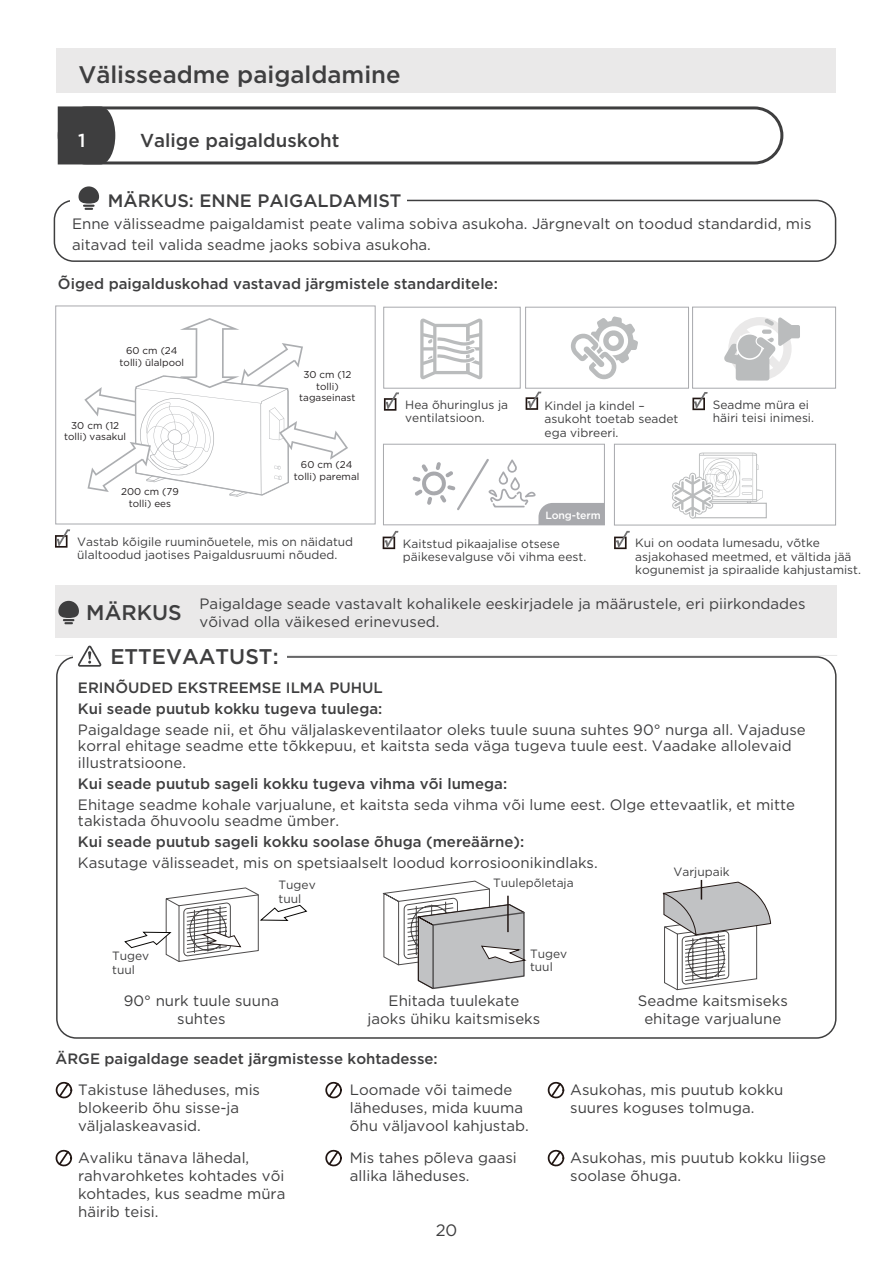
<style>
.page{position:relative;width:893px;height:1263px;background:#fff}
.page>*{position:absolute;margin:0;border:0;box-sizing:border-box;transform-origin:0 0}
.t1{font:500 24px "Gotham";color:#3e3e3f}
.t2{font:500 21.15px "Gotham";color:#3e3e3f}
.t3{font:500 18.75px "Gotham";color:#3e3e3f}
.t4{font:500 18.75px "Gotham";color:#fff}
.t5{font:500 18px "Gotham";color:#3e3e3f}
.t6{font:16.5px "Gotham";color:#3e3e3f}
.t7{font:15px/18px "Gotham";color:#3e3e3f}
.t8{font:500 15px/21px "Gotham";color:#3e3e3f}
.t9{font:12px/13.5px "Gotham";color:#3e3e3f}
.t10{font:500 10.5px "Gotham";letter-spacing:-.005em;color:#fff}
.t11{font:9.9px/11.9px "Gotham";color:#231f20;text-align:center}
</style>
<div class="page">
<div style="left:55px;top:585px;width:782px;height:53px;background:#eae9e9"></div>
<div style="left:56px;top:48px;width:780px;height:45px;background:#eae9e9"></div>
<svg style="left:526px;top:392px;width:15px;height:18px"></svg>
<svg style="left:383px;top:531px;width:15px;height:18px"></svg>
<svg style="left:614px;top:531px;width:16px;height:18px"></svg>
<hr style="left:55px;top:655px;width:782px;height:1px;background:#e6e6e6">
<svg style="left:55px;top:1081px;width:17px;height:18px"></svg>
<svg style="left:55px;top:1149px;width:17px;height:18px"></svg>
<svg style="left:325px;top:1081px;width:17px;height:18px"></svg>
<svg style="left:325px;top:1149px;width:17px;height:18px"></svg>
<svg style="left:547px;top:1081px;width:17px;height:18px"></svg>
<svg style="left:547px;top:1149px;width:17px;height:18px"></svg>
<svg style="left:57px;top:106px;width:60px;height:59px"></svg>
<div style="left:58px;top:106px;width:725px;height:58px;border:3px solid #3e3e3f;border-radius:28px"></div>
<div style="left:56px;top:306px;width:319px;height:218px;border:1px solid #a8a9ad"></div>
<svg style="left:571px;top:316px;width:67px;height:63px"></svg>
<div style="left:525px;top:307px;width:164px;height:81px;border:1px solid #a8a9ad"></div>
<div style="left:54px;top:200px;width:782px;height:62px;border:2px solid #3e3e3f;border-radius:19px"></div>
<div style="left:70px;top:189px;width:337px;height:21px;background:#fff"></div>
<svg style="left:79px;top:186px;width:20px;height:24px"></svg>
<svg style="left:58px;top:601px;width:21px;height:23px"></svg>
<svg style="left:84px;top:318px;width:264px;height:179px"></svg>
<svg style="left:384px;top:392px;width:15px;height:19px"></svg>
<svg style="left:55px;top:529px;width:15px;height:19px"></svg>
<svg style="left:420px;top:318px;width:62px;height:61px"></svg>
<div style="left:383px;top:307px;width:137px;height:81px;border:1px solid #a8a9ad"></div>
<svg style="left:692px;top:392px;width:16px;height:18px"></svg>
<div style="left:692px;top:307px;width:144px;height:81px;border:1px solid #a8a9ad"></div>
<svg style="left:724px;top:317px;width:76px;height:63px"></svg>
<div style="left:383px;top:444px;width:222px;height:81px;border:1px solid #a8a9ad"></div>
<svg style="left:413px;top:459px;width:192px;height:66px"></svg>
<div style="left:614px;top:444px;width:222px;height:81px;border:1px solid #a8a9ad"></div>
<div style="left:692px;top:503px;width:75px;height:15px;background:#fff;border:1px solid #babcbd"></div>
<svg style="left:672px;top:453px;width:91px;height:66px"></svg>
<svg style="left:124px;top:887px;width:184px;height:75px"></svg>
<svg style="left:382px;top:880px;width:144px;height:110px"></svg>
<hr style="left:507px;top:896px;width:2px;height:36px;background:#211613">
<div style="left:56px;top:656px;width:781px;height:383px;border:2px solid #3e3e3f;border-radius:19px"></div>
<div style="left:73px;top:646px;width:214px;height:21px;background:#fff"></div>
<svg style="left:78px;top:646px;width:23px;height:21px"></svg>
<svg style="left:662px;top:880px;width:110px;height:111px"></svg>
<h1 class="t1" style="left:78px;top:59px;width:324px">Välisseadme paigaldamine</h1>
<p class="t4" style="left:78px;top:128px;width:9px">1</p>
<p class="t3" style="left:140px;top:128px;width:201px">Valige paigalduskoht</p>
<p class="t5" style="left:108px;top:189px;width:295px">MÄRKUS: ENNE PAIGALDAMIST</p>
<p class="t7" style="left:72px;top:213px;width:741px;line-height:21px">Enne välisseadme paigaldamist peate valima sobiva asukoha. Järgnevalt on toodud standardid, mis aitavad teil valida seadme jaoks sobiva asukoha.</p>
<p class="t8" style="left:58px;top:273px;width:441px">Õiged paigalduskohad vastavad järgmistele standarditele:</p>
<p class="t11" style="left:120px;top:344px;width:66px">60 cm (24 tolli) ülalpool</p>
<p class="t11" style="left:64px;top:419px;width:64px">30 cm (12 tolli) vasakul</p>
<p class="t11" style="left:121px;top:485px;width:59px">200 cm (79 tolli) ees</p>
<p class="t11" style="left:299px;top:368px;width:58px">30 cm (12 tolli) tagaseinast</p>
<p class="t11" style="left:294px;top:458px;width:67px">60 cm (24 tolli) paremal</p>
<p class="t9" style="left:405px;top:398px;width:104px">Hea õhuringlus ja ventilatsioon.</p>
<p class="t9" style="left:545px;top:399px;width:135px">Kindel ja kindel – asukoht toetab seadet ega vibreeri.</p>
<p class="t9" style="left:713px;top:397px;width:103px">Seadme müra ei häiri teisi inimesi.</p>
<p class="t10" style="left:545px;top:508px;width:57px">Long-term</p>
<p class="t9" style="left:77px;top:535px;width:278px">Vastab kõigile ruuminõuetele, mis on näidatud ülaltoodud jaotises Paigaldusruumi nõuded.</p>
<p class="t9" style="left:403px;top:537px;width:185px">Kaitstud pikaajalise otsese päikesevalguse või vihma eest.</p>
<p class="t9" style="left:635px;top:536px;width:227px">Kui on oodata lumesadu, võtke asjakohased meetmed, et vältida jää kogunemist ja spiraalide kahjustamist.</p>
<h2 class="t2" style="left:86px;top:598px;width:97px">MÄRKUS</h2>
<p class="t7" style="left:200px;top:594px;width:607px">Paigaldage seade vastavalt kohalikele eeskirjadele ja määrustele, eri piirkondades võivad olla väikesed erinevused.</p>
<h2 class="t2" style="left:110px;top:642px;width:170px">ETTEVAATUST:</h2>
<p class="t8" style="left:78px;top:677px;width:306px">ERINÕUDED EKSTREEMSE ILMA PUHUL<br>Kui seade puutub kokku tugeva tuulega:</p>
<p class="t7" style="left:78px;top:721px;width:729px;line-height:16.5px">Paigaldage seade nii, et õhu väljalaskeventilaator oleks tuule suuna suhtes 90° nurga all. Vajaduse korral ehitage seadme ette tõkkepuu, et kaitsta seda väga tugeva tuule eest. Vaadake allolevaid illustratsioone.</p>
<p class="t8" style="left:78px;top:773px;width:431px">Kui seade puutub sageli kokku tugeva vihma või lumega:</p>
<p class="t7" style="left:78px;top:796px;width:719px;line-height:16.5px">Ehitage seadme kohale varjualune, et kaitsta seda vihma või lume eest. Olge ettevaatlik, et mitte takistada õhuvoolu seadme ümber.</p>
<p class="t8" style="left:78px;top:831px;width:448px">Kui seade puutub sageli kokku soolase õhuga (mereäärne):</p>
<p class="t7" style="left:78px;top:854px;width:521px">Kasutage välisseadet, mis on spetsiaalselt loodud korrosioonikindlaks.</p>
<p class="t9" style="left:673px;top:864px;width:58px">Varjupaik</p>
<p class="t9" style="left:493px;top:876px;width:82px">Tuulepõletaja</p>
<p class="t9" style="left:279px;top:878px;width:39px">Tugev tuul</p>
<p class="t9" style="left:112px;top:949px;width:39px">Tugev tuul</p>
<p class="t9" style="left:530px;top:946px;width:39px">Tugev tuul</p>
<p class="t7" style="left:124px;top:991px;width:157px;text-align:center">90° nurk tuule suuna suhtes</p>
<p class="t7" style="left:368px;top:991px;width:174px;text-align:center">Ehitada tuulekate<br>jaoks ühiku kaitsmiseks</p>
<p class="t7" style="left:638px;top:991px;width:151px;text-align:center">Seadme kaitsmiseks ehitage varjualune</p>
<p class="t8" style="left:56px;top:1048px;width:384px">ÄRGE paigaldage seadet järgmistesse kohtadesse:</p>
<p class="t7" style="left:78px;top:1080px;width:183px">Takistuse läheduses, mis blokeerib õhu sisse-ja väljalaskeavasid.</p>
<p class="t7" style="left:78px;top:1148px;width:209px">Avaliku tänava lähedal, rahvarohketes kohtades või kohtades, kus seadme müra häirib teisi.</p>
<p class="t7" style="left:350px;top:1080px;width:180px">Loomade või taimede läheduses, mida kuuma õhu väljavool kahjustab.</p>
<p class="t7" style="left:350px;top:1148px;width:168px">Mis tahes põleva gaasi allika läheduses.</p>
<p class="t6" style="left:436px;top:1219px;width:23px">20</p>
<p class="t7" style="left:570px;top:1080px;width:215px">Asukohas, mis puutub kokku suures koguses tolmuga.</p>
<p class="t7" style="left:570px;top:1148px;width:257px">Asukohas, mis puutub kokku liigse soolase õhuga.</p>
</div>
